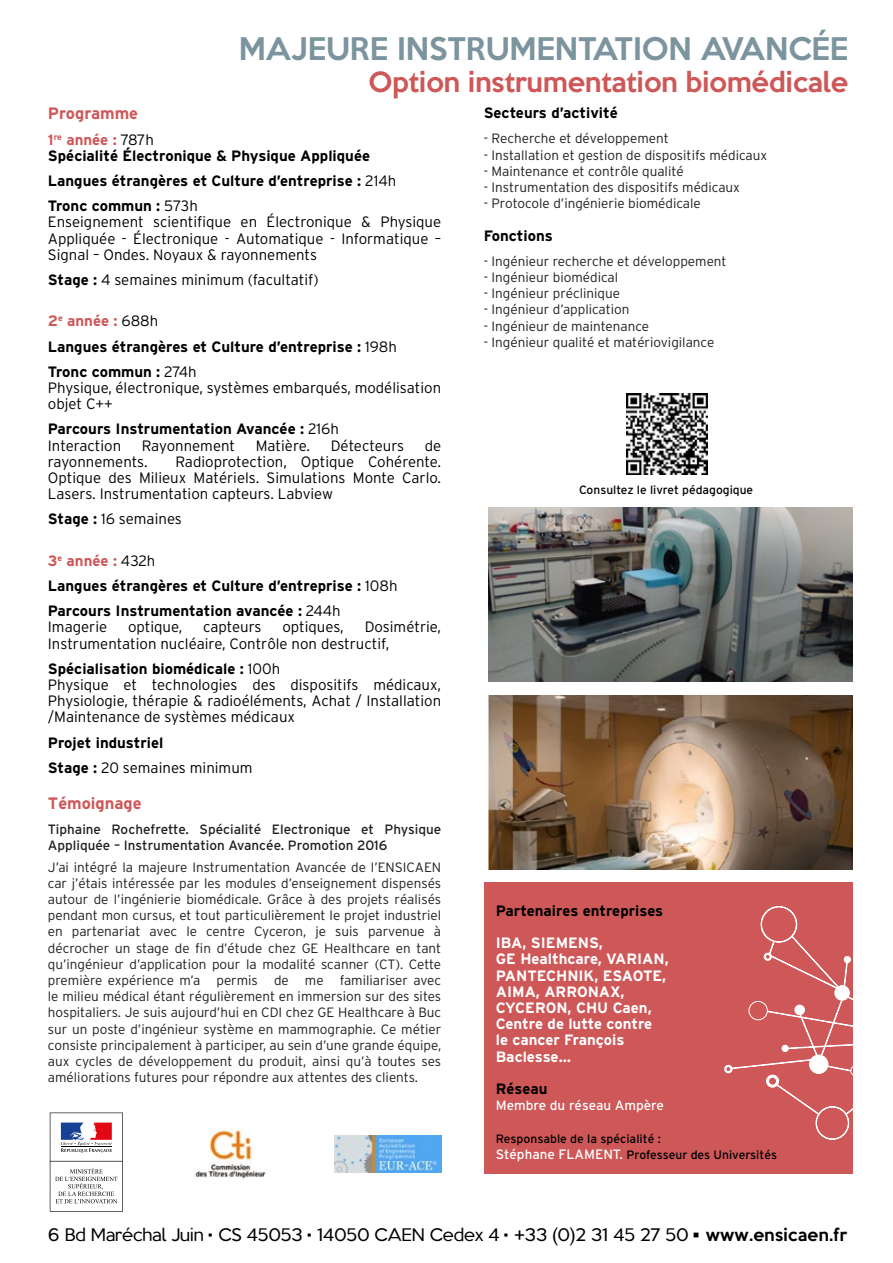
<style>
.page{position:relative;width:893px;height:1263px;background:#fff}
.page>*{position:absolute;margin:0;border:0;box-sizing:border-box;transform-origin:0 0}
.t1{font:500 28.5px "Keep Calm";color:#7b949e}
.t2{font:500 25.5px "Keep Calm";color:#ce5758}
.t3{font:700 16.5px "Interstate";color:#ce5758}
.t4{font:15.9px "Keep Calm";color:#000}
.t5{font:300 15px/16.2px "Interstate";color:#000}
.t6{font:700 15px/25.2px "Interstate";color:#000}
.t7{font:700 15px/16.2px "Interstate";color:#fff}
.t8{font:300 13.5px/16.2px "Interstate";color:#1e1e1c;text-align:justify}
.t9{font:13.5px/16.2px "Interstate";color:#1e1e1c}
.t10{font:13.5px "Interstate";color:#fff}
.t11{font:12.15px/16.2px "Interstate";color:#000}
.t12{font:12px "Interstate";color:#000}
.s1{color:#ce5758}
.s2{font-weight:300}
.s3{font-weight:700}
.s4{font-size:13.5px;color:#fff}
.s5{font-weight:500}
</style>
<div class="page">
<div style="left:484px;top:882px;width:369px;height:291px;background:#ce5758"></div>
<div style="left:724px;top:1065px;width:9px;height:8px;border:2px solid #fff;border-radius:50%"></div>
<svg style="left:730px;top:906px;width:123px;height:234px"></svg>
<img style="left:627px;top:394px;width:80px;height:81px">
<img style="left:488px;top:695px;width:365px;height:175px">
<img style="left:488px;top:507px;width:365px;height:175px">
<img style="left:195px;top:1129px;width:71px;height:50px">
<img style="left:334px;top:1135px;width:107px;height:37px">
<svg style="left:50px;top:1112px;width:73px;height:100px"></svg>
<h1 class="t1" style="left:239px;top:24px;width:611px">MAJEURE INSTRUMENTATION AVANCÉE</h1>
<h2 class="t2" style="left:368px;top:59px;width:481px">Option instrumentation biomédicale</h2>
<p class="t3" style="left:48px;top:104px;width:92px">Programme</p>
<p class="t6" style="left:48px;top:131px;width:324px;line-height:16.2px"><span class="s1">1</span><sup>re</sup> <span class="s1">année :</span> <span class="s2">787h<br></span>Spécialité Électronique &amp; Physique Appliquée</p>
<p class="t6" style="left:48px;top:168px;width:350px">Langues étrangères et Culture d’entreprise : <span class="s2">214h<br></span>Tronc commun : <span class="s2">573h</span></p>
<p class="t5" style="left:48px;top:214px;width:395px;text-align:justify">Enseignement scientifique en Électronique &amp; Physique Appliquée - Électronique - Automatique - Informatique – Signal – Ondes. Noyaux &amp; rayonnements</p>
<p class="t5" style="left:48px;top:271px;width:272px"><span class="s3">Stage :</span> 4 semaines minimum (facultatif)</p>
<p class="t6" style="left:48px;top:308px;width:351px"><span class="s1">2</span><sup>e</sup> <span class="s1">année :</span> <span class="s2">688h<br></span>Langues étrangères et Culture d’entreprise : <span class="s2">198h<br></span>Tronc commun : <span class="s2">274h</span></p>
<p class="t5" style="left:48px;top:379px;width:395px">Physique, électronique, systèmes embarqués, modélisation objet C++</p>
<p class="t6" style="left:48px;top:421px;width:293px;line-height:16.2px">Parcours Instrumentation Avancée : <span class="s2">216h<br>Interaction</span></p>
<p class="t5" style="left:142px;top:437px;width:95px">Rayonnement</p>
<p class="t5" style="left:256px;top:437px;width:56px">Matière.</p>
<p class="t5" style="left:331px;top:437px;width:75px">Détecteurs</p>
<p class="t5" style="left:425px;top:437px;width:18px">de</p>
<p class="t5" style="left:48px;top:453px;width:101px">rayonnements.</p>
<p class="t5" style="left:48px;top:453px;width:395px;text-align:justify;text-indent:128px">Radioprotection, Optique Cohérente.<br>Optique des Milieux Matériels. Simulations Monte Carlo.<br>Lasers. Instrumentation capteurs. Labview</p>
<p class="t5" style="left:48px;top:511px;width:136px"><span class="s3">Stage :</span> 16 semaines</p>
<p class="t6" style="left:48px;top:548px;width:351px"><span class="s1">3</span><sup>e</sup> <span class="s1">année :</span> <span class="s2">432h<br></span>Langues étrangères et Culture d’entreprise : <span class="s2">108h<br></span>Parcours Instrumentation avancée : <span class="s2">244h</span></p>
<p class="t5" style="left:48px;top:619px;width:61px">Imagerie</p>
<p class="t5" style="left:128px;top:619px;width:56px">optique,</p>
<p class="t5" style="left:203px;top:619px;width:60px">capteurs</p>
<p class="t5" style="left:282px;top:619px;width:63px">optiques,</p>
<p class="t5" style="left:48px;top:619px;width:395px;text-indent:317px">Dosimétrie,<br>Instrumentation nucléaire, Contrôle non destructif,</p>
<p class="t5" style="left:48px;top:660px;width:395px"><span class="s3">Spécialisation biomédicale :</span> 100h<br>Physique et technologies des dispositifs médicaux, Physiologie, thérapie &amp; radioéléments, Achat / Installation /Maintenance de systèmes médicaux</p>
<p class="t6" style="left:48px;top:730px;width:206px">Projet industriel<br>Stage : <span class="s2">20 semaines minimum</span></p>
<p class="t3" style="left:48px;top:793px;width:95px">Témoignage</p>
<p class="t9" style="left:48px;top:821px;width:395px">Tiphaine Rochefrette. Spécialité Electronique et Physique<br>Appliquée – Instrumentation Avancée. Promotion 2016</p>
<p class="t8" style="left:48px;top:858px;width:395px">J’ai intégré la majeure Instrumentation Avancée de l’ENSICAEN car j’étais intéressée par les modules d’enseignement dispensés autour de l’ingénierie biomédicale. Grâce à des projets réalisés pendant mon cursus, et tout particulièrement le projet industriel en partenariat avec le centre Cyceron, je suis parvenue à décrocher un stage de fin d’étude chez GE Healthcare en tant qu’ingénieur d’application pour la modalité scanner (CT). Cette première expérience m’a permis de me familiariser avec le milieu médical étant régulièrement en immersion sur des sites hospitaliers. Je suis aujourd’hui en CDI chez GE Healthcare à Buc sur un poste d’ingénieur système en mammographie. Ce métier consiste principalement à participer, au sein d’une grande équipe, aux cycles de développement du produit, ainsi qu’à toutes ses améliorations futures pour répondre aux attentes des clients.</p>
<p class="t6" style="left:484px;top:100px;width:136px">Secteurs d’activité</p>
<p class="t8" style="left:484px;top:130px;width:186px">- Recherche et développement</p>
<p class="t8" style="left:484px;top:147px;width:285px">- Installation et gestion de dispositifs médicaux</p>
<p class="t8" style="left:484px;top:163px;width:201px">- Maintenance et contrôle qualité</p>
<p class="t8" style="left:484px;top:179px;width:258px">- Instrumentation des dispositifs médicaux</p>
<p class="t8" style="left:484px;top:195px;width:219px">- Protocole d’ingénierie biomédicale</p>
<p class="t6" style="left:484px;top:223px;width:71px">Fonctions</p>
<p class="t8" style="left:484px;top:253px;width:244px">- Ingénieur recherche et développement</p>
<p class="t8" style="left:484px;top:269px;width:136px">- Ingénieur biomédical</p>
<p class="t8" style="left:484px;top:285px;width:138px">- Ingénieur préclinique</p>
<p class="t8" style="left:484px;top:301px;width:147px">- Ingénieur d’application</p>
<p class="t8" style="left:484px;top:318px;width:167px">- Ingénieur de maintenance</p>
<p class="t8" style="left:484px;top:334px;width:232px">- Ingénieur qualité et matériovigilance</p>
<p class="t12" style="left:579px;top:483px;width:176px">Consultez le livret pédagogique</p>
<p class="t6" style="left:496px;top:898px;width:169px">Partenaires entreprises</p>
<p class="t7" style="left:496px;top:935px;width:174px">IBA, SIEMENS,<br>GE Healthcare, VARIAN,<br>PANTECHNIK, ESAOTE,<br>AIMA, ARRONAX,<br>CYCERON, CHU Caen,<br>Centre de lutte contre<br>le cancer François<br>Baclesse…</p>
<p class="t6" style="left:496px;top:1076px;width:53px">Réseau</p>
<p class="t10" style="left:496px;top:1098px;width:170px">Membre du réseau Ampère</p>
<p class="t11" style="left:496px;top:1130px;width:283px">Responsable de la spécialité :<br><span class="s4">Stéphane FLAMENT.</span> Professeur des Universités</p>
<p class="t4" style="left:48px;top:1221px;width:801px">6 Bd Maréchal Juin • CS 45053 • 14050 CAEN Cedex 4 • +33 (0)2 31 45 27 50 <span class="s5">• www.ensicaen.fr</span></p>
</div>
